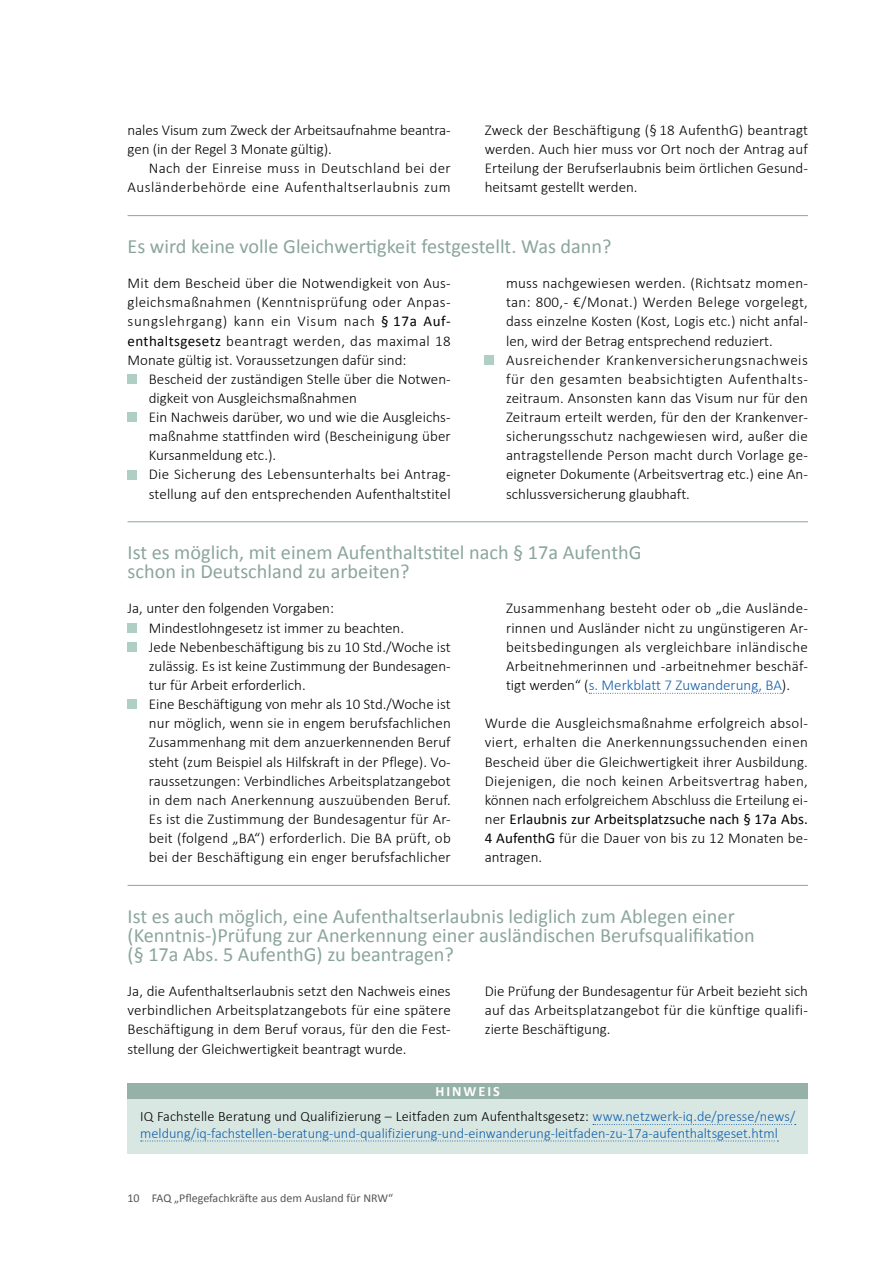
<style>
.page{position:relative;width:893px;height:1263px;background:#fff}
.page>*{position:absolute;margin:0;border:0;box-sizing:border-box;transform-origin:0 0}
._00_FAQ_Frage{font:20.25px/19.2px "Calibri";color:#8ba59d}
._01-fliesstext_2019{font:300 15px/19.2px "Calibri";color:#000;text-align:justify}
._01-fliesstext_2019-2{font:300 15px/19.2px "Calibri";letter-spacing:.03em;color:#000;text-align:right}
._00_FAQ_WICHTIG_Body{font:300 14.25px/16.5px "Calibri";color:#125fab}
._00_FAQ_WICHTIG-Head{font:700 14.25px "Calibri";letter-spacing:.14em;color:#fff}
.t1{font:12px "Calibri";color:#565655}
.s1{font-weight:400}
.s2{color:#125fab}
.s3{color:#000}
</style>
<div class="page">
<hr style="left:128px;top:215px;width:680px;height:1px;background:#8ba59d">
<div style="left:128px;top:374px;width:9px;height:10px;background:#afcfc4"></div>
<div style="left:128px;top:413px;width:9px;height:9px;background:#afcfc4"></div>
<div style="left:128px;top:470px;width:9px;height:9px;background:#afcfc4"></div>
<div style="left:485px;top:355px;width:9px;height:10px;background:#afcfc4"></div>
<hr style="left:128px;top:521px;width:680px;height:1px;background:#8ba59d">
<div style="left:128px;top:623px;width:9px;height:9px;background:#afcfc4"></div>
<div style="left:128px;top:642px;width:9px;height:10px;background:#afcfc4"></div>
<div style="left:128px;top:700px;width:9px;height:9px;background:#afcfc4"></div>
<svg style="left:589px;top:693px;width:194px;height:1px"></svg>
<hr style="left:128px;top:885px;width:680px;height:1px;background:#8ba59d">
<div style="left:128px;top:1083px;width:680px;height:17px;background:#95b1a8"></div>
<div style="left:128px;top:1100px;width:680px;height:54px;background:#d8e7e2"></div>
<svg style="left:593px;top:1124px;width:203px;height:1px"></svg>
<svg style="left:141px;top:1140px;width:637px;height:1px"></svg>
<p class="_01-fliesstext_2019" style="left:128px;top:120px;width:325px">nales Visum zum Zweck der Arbeitsaufnahme beantra&shy;gen (in der Regel 3 Monate gültig).</p>
<p class="_01-fliesstext_2019-2" style="left:128px;top:158px;width:325px">Nach der Einreise muss in Deutschland bei der<br>Ausländerbehörde eine Aufenthaltserlaubnis zum</p>
<p class="_01-fliesstext_2019" style="left:485px;top:120px;width:325px">Zweck der Beschäftigung (§ 18 AufenthG) beantragt werden. Auch hier muss vor Ort noch der Antrag auf Erteilung der Berufserlaubnis beim örtlichen Gesund&shy;heitsamt gestellt werden.</p>
<p class="_00_FAQ_Frage" style="left:128px;top:237px;width:485px">Es wird keine volle Gleichwertigkeit festgestellt. Was dann?</p>
<p class="_01-fliesstext_2019" style="left:128px;top:273px;width:325px">Mit dem Bescheid über die Notwendigkeit von Aus&shy;gleichsmaßnahmen (Kenntnisprüfung oder Anpas&shy;sungslehrgang) kann ein Visum nach <span class="s1">§ 17a Auf&shy;enthaltsgesetz</span> beantragt werden, das maximal 18<br>Monate gültig ist. Voraussetzungen dafür sind:</p>
<p class="_01-fliesstext_2019" style="left:149px;top:368px;width:303px">Bescheid der zuständigen Stelle über die Notwen&shy;digkeit von Ausgleichsmaßnahmen</p>
<p class="_01-fliesstext_2019" style="left:149px;top:407px;width:303px">Ein Nachweis darüber, wo und wie die Ausgleichs&shy;maßnahme stattfinden wird (Bescheinigung über Kursanmeldung etc.).</p>
<p class="_01-fliesstext_2019" style="left:149px;top:464px;width:303px">Die Sicherung des Lebensunterhalts bei Antrag&shy;stellung auf den entsprechenden Aufenthaltstitel</p>
<p class="_01-fliesstext_2019" style="left:506px;top:273px;width:303px">muss nachgewiesen werden. (Richtsatz momen&shy;tan: 800,- €/Monat.) Werden Belege vorgelegt, dass einzelne Kosten (Kost, Logis etc.) nicht anfal&shy;len, wird der Betrag entsprechend reduziert.</p>
<p class="_01-fliesstext_2019" style="left:506px;top:349px;width:303px">Ausreichender Krankenversicherungsnachweis für den gesamten beabsichtigten Aufenthalts&shy;zeitraum. Ansonsten kann das Visum nur für den Zeitraum erteilt werden, für den der Krankenver&shy;sicherungsschutz nachgewiesen wird, außer die antragstellende Person macht durch Vorlage ge&shy;eigneter Dokumente (Arbeitsvertrag etc.) eine An&shy;schlussversicherung glaubhaft.</p>
<p class="_00_FAQ_Frage" style="left:128px;top:543px;width:515px">Ist es möglich, mit einem Aufenthaltstitel nach § 17a AufenthG schon in Deutschland zu arbeiten?</p>
<p class="_01-fliesstext_2019" style="left:128px;top:598px;width:208px">Ja, unter den folgenden Vorgaben:</p>
<p class="_01-fliesstext_2019" style="left:149px;top:617px;width:257px">Mindestlohngesetz ist immer zu beachten.</p>
<p class="_01-fliesstext_2019" style="left:149px;top:636px;width:303px">Jede Nebenbeschäftigung bis zu 10 Std./Woche ist zulässig. Es ist keine Zustimmung der Bundesagen&shy;tur für Arbeit erforderlich.</p>
<p class="_01-fliesstext_2019" style="left:149px;top:694px;width:303px">Eine Beschäftigung von mehr als 10 Std./Woche ist nur möglich, wenn sie in engem berufsfachlichen Zusammenhang mit dem anzuerkennenden Beruf steht (zum Beispiel als Hilfskraft in der Pflege). Vo&shy;raussetzungen: Verbindliches Arbeitsplatzangebot in dem nach Anerkennung auszuübenden Beruf.<br>Es ist die Zustimmung der Bundesagentur für Ar&shy;beit (folgend „BA“) erforderlich. Die BA prüft, ob bei der Beschäftigung ein enger berufsfachlicher</p>
<p class="_01-fliesstext_2019" style="left:506px;top:598px;width:303px">Zusammenhang besteht oder ob „die Auslände&shy;rinnen und Ausländer nicht zu ungünstigeren Ar&shy;beitsbedingungen als vergleichbare inländische Arbeitnehmerinnen und -arbeitnehmer beschäf&shy;tigt werden“ (<span class="s2">s. Merkblatt 7 Zuwanderung, BA</span>).</p>
<p class="_01-fliesstext_2019" style="left:485px;top:713px;width:325px">Wurde die Ausgleichsmaßnahme erfolgreich absol&shy;viert, erhalten die Anerkennungssuchenden einen Bescheid über die Gleichwertigkeit ihrer Ausbildung.<br>Diejenigen, die noch keinen Arbeitsvertrag haben, können nach erfolgreichem Abschluss die Erteilung ei&shy;ner <span class="s1">Erlaubnis zur Arbeitsplatzsuche nach § 17a Abs.<br>4 AufenthG</span> für die Dauer von bis zu 12 Monaten be&shy;antragen.</p>
<p class="_00_FAQ_Frage" style="left:128px;top:906px;width:629px">Ist es auch möglich, eine Aufenthaltserlaubnis lediglich zum Ablegen einer (Kenntnis-)Prüfung zur Anerkennung einer ausländischen Berufsqualifikation (§ 17a Abs. 5 AufenthG) zu beantragen?</p>
<p class="_01-fliesstext_2019" style="left:128px;top:981px;width:325px">Ja, die Aufenthaltserlaubnis setzt den Nachweis eines verbindlichen Arbeitsplatzangebots für eine spätere Beschäftigung in dem Beruf voraus, für den die Fest&shy;stellung der Gleichwertigkeit beantragt wurde.</p>
<p class="_01-fliesstext_2019" style="left:485px;top:981px;width:325px">Die Prüfung der Bundesagentur für Arbeit bezieht sich auf das Arbeitsplatzangebot für die künftige qualifi&shy;zierte Beschäftigung.</p>
<p class="_00_FAQ_WICHTIG-Head" style="left:435px;top:1082px;width:66px">HINWEIS</p>
<p class="_00_FAQ_WICHTIG_Body" style="left:140px;top:1107px;width:656px"><span class="s3">IQ Fachstelle Beratung und Qualifizierung – Leitfaden zum Aufenthaltsgesetz:</span> www.netzwerk-iq.de/presse/news/ meldung/iq-fachstellen-beratung-und-qualifizierung-und-einwanderung-leitfaden-zu-17a-aufenthaltsgeset.html</p>
<p class="t1" style="left:128px;top:1190px;width:267px">10 FAQ „Pflegefachkräfte aus dem Ausland für NRW“</p>
</div>
